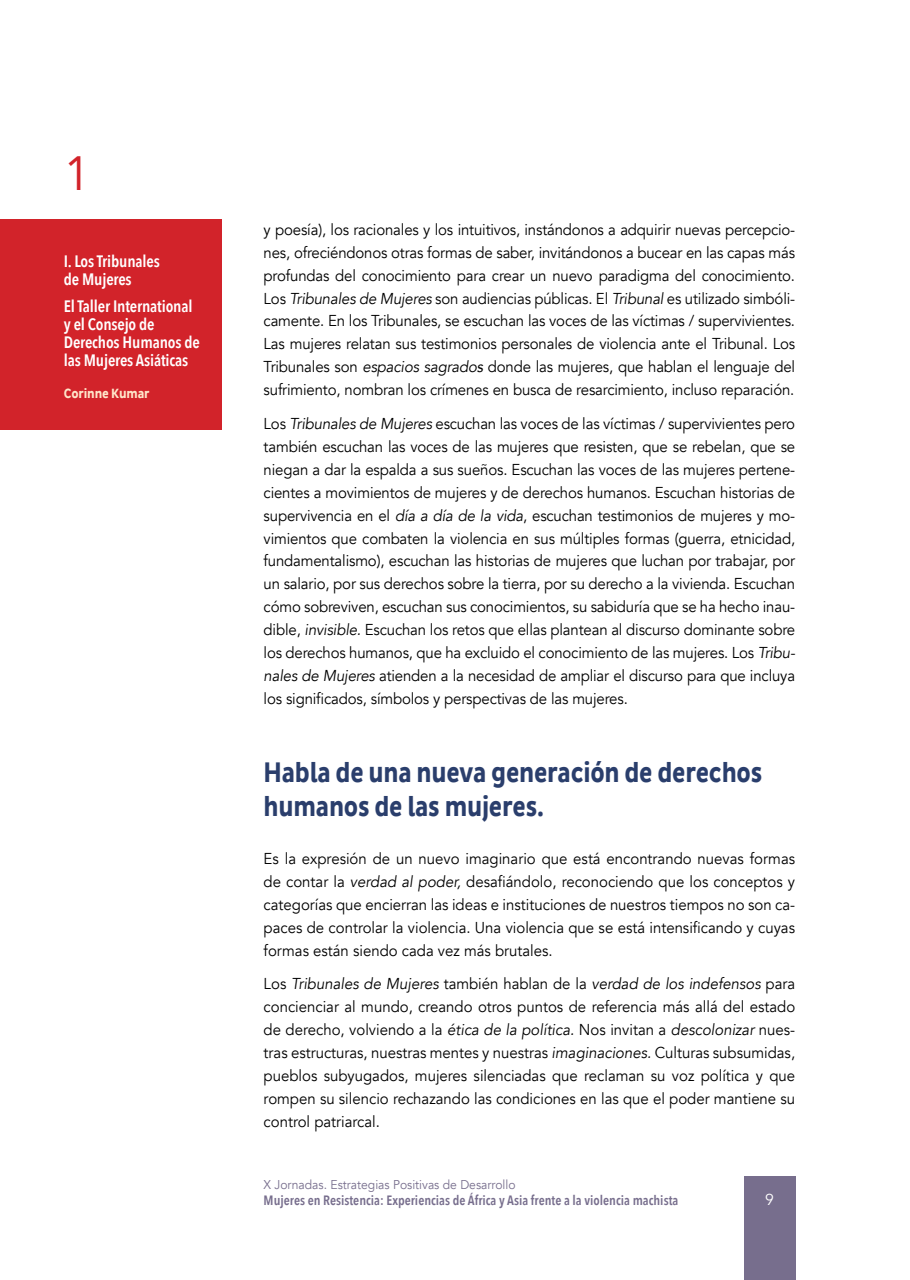
<style>
.page{position:relative;width:910px;height:1280px;background:#fff}
.page>*{position:absolute;margin:0;border:0;box-sizing:border-box;transform-origin:0 0}
.t1{font:48px "Avenir";color:#d2232a}
.t2{font:700 condensed 28.5px/33.5px "Pluto Sans W01";letter-spacing:-.01em;color:#2a3e6c;scale:.9 1}
.t3{font:600 16.5px/18px "Avenir Next Condensed";letter-spacing:-.01em;color:#fff}
.t4{font:15.75px/23px "Avenir";letter-spacing:-.01em;color:#000;text-align:justify;scale:.95 1}
.t5{font:15.75px "Avenir";color:#fff}
.t6{font:600 13.5px "Avenir Next Condensed";color:#776e8d}
.t7{font:700 condensed 13.5px "Pluto Sans W01";letter-spacing:-.01em;color:#ffe6ca;scale:.95 1}
.t8{font:12.75px "Avenir";color:#776e8d;scale:.95 1}
.s1{font-style:italic}
</style>
<div class="page">
<div style="left:744px;top:1176px;width:51px;height:104px;background:#776e8d"></div>
<div style="left:0;top:219px;width:221px;height:210px;background:#d2232a"></div>
<h1 class="t1" style="left:64px;top:145px;width:28px">1</h1>
<p class="t3" style="left:64px;top:252px;width:98px">I. Los Tribunales de Mujeres</p>
<p class="t3" style="left:64px;top:296px;width:138px">El Taller International y el Consejo de<br>Derechos Humanos de las Mujeres Asiáticas</p>
<p class="t7" style="left:64px;top:386px;width:92px">Corinne Kumar</p>
<p class="t4" style="left:264px;top:218px;width:561px">y poesía), los racionales y los intuitivos, instándonos a adquirir nuevas percepcio&shy;nes, ofreciéndonos otras formas de saber, invitándonos a bucear en las capas más profundas del conocimiento para crear un nuevo paradigma del conocimiento.<br>Los <span class="s1">Tribunales de Mujeres</span> son audiencias públicas. El <span class="s1">Tribunal</span> es utilizado simbóli&shy;camente. En los Tribunales, se escuchan las voces de las víctimas / supervivientes.<br>Las mujeres relatan sus testimonios personales de violencia ante el Tribunal. Los Tribunales son <span class="s1">espacios sagrado</span><span class="s1">s</span> donde las mujeres, que hablan el lenguaje del sufrimiento, nombran los crímenes en busca de resarcimiento, incluso reparación.</p>
<p class="t4" style="left:264px;top:412px;width:561px">Los <span class="s1">Tribunales de Mujeres</span> escuchan las voces de las víctimas / supervivientes pero también escuchan las voces de las mujeres que resisten, que se rebelan, que se niegan a dar la espalda a sus sueños. Escuchan las voces de las mujeres pertene&shy;cientes a movimientos de mujeres y de derechos humanos. Escuchan historias de supervivencia en el <span class="s1">día a día de la vida</span>, escuchan testimonios de mujeres y mo&shy;vimientos que combaten la violencia en sus múltiples formas (guerra, etnicidad, fundamentalismo), escuchan las historias de mujeres que luchan por trabajar, por un salario, por sus derechos sobre la tierra, por su derecho a la vivienda. Escuchan cómo sobreviven, escuchan sus conocimientos, su sabiduría que se ha hecho inau&shy;dible, <span class="s1">invisible.</span> Escuchan los retos que ellas plantean al discurso dominante sobre los derechos humanos, que ha excluido el conocimiento de las mujeres. Los <span class="s1">Tribu&shy;nales de Mujeres</span> atienden a la necesidad de ampliar el discurso para que incluya los significados, símbolos y perspectivas de las mujeres.</p>
<h2 class="t2" style="left:264px;top:755px;width:556px">Habla de una nueva generación de derechos humanos de las mujeres.</h2>
<p class="t4" style="left:264px;top:847px;width:561px">Es la expresión de un nuevo imaginario que está encontrando nuevas formas de contar la <span class="s1">verdad al poder,</span> desafiándolo, reconociendo que los conceptos y categorías que encierran las ideas e instituciones de nuestros tiempos no son ca&shy;paces de controlar la violencia. Una violencia que se está intensificando y cuyas formas están siendo cada vez más brutales.</p>
<p class="t4" style="left:264px;top:973px;width:561px">Los <span class="s1">Tribunales de Mujeres</span> también hablan de la <span class="s1">verdad de los indefensos</span> para concienciar al mundo, creando otros puntos de referencia más allá del estado de derecho, volviendo a la <span class="s1">ética de la política.</span> Nos invitan a <span class="s1">descolonizar</span> nues&shy;tras estructuras, nuestras mentes y nuestras <span class="s1">imaginaciones.</span> Culturas subsumidas, pueblos subyugados, mujeres silenciadas que reclaman su voz política y que rompen su silencio rechazando las condiciones en las que el poder mantiene su control patriarcal.</p>
<p class="t8" style="left:264px;top:1177px;width:267px">X Jornadas. Estrategias Positivas de Desarrollo</p>
<p class="t6" style="left:264px;top:1189px;width:416px">Mujeres en Resistencia: Experiencias de África y Asia frente a la violencia machista</p>
<p class="t5" style="left:765px;top:1190px;width:10px">9</p>
</div>
